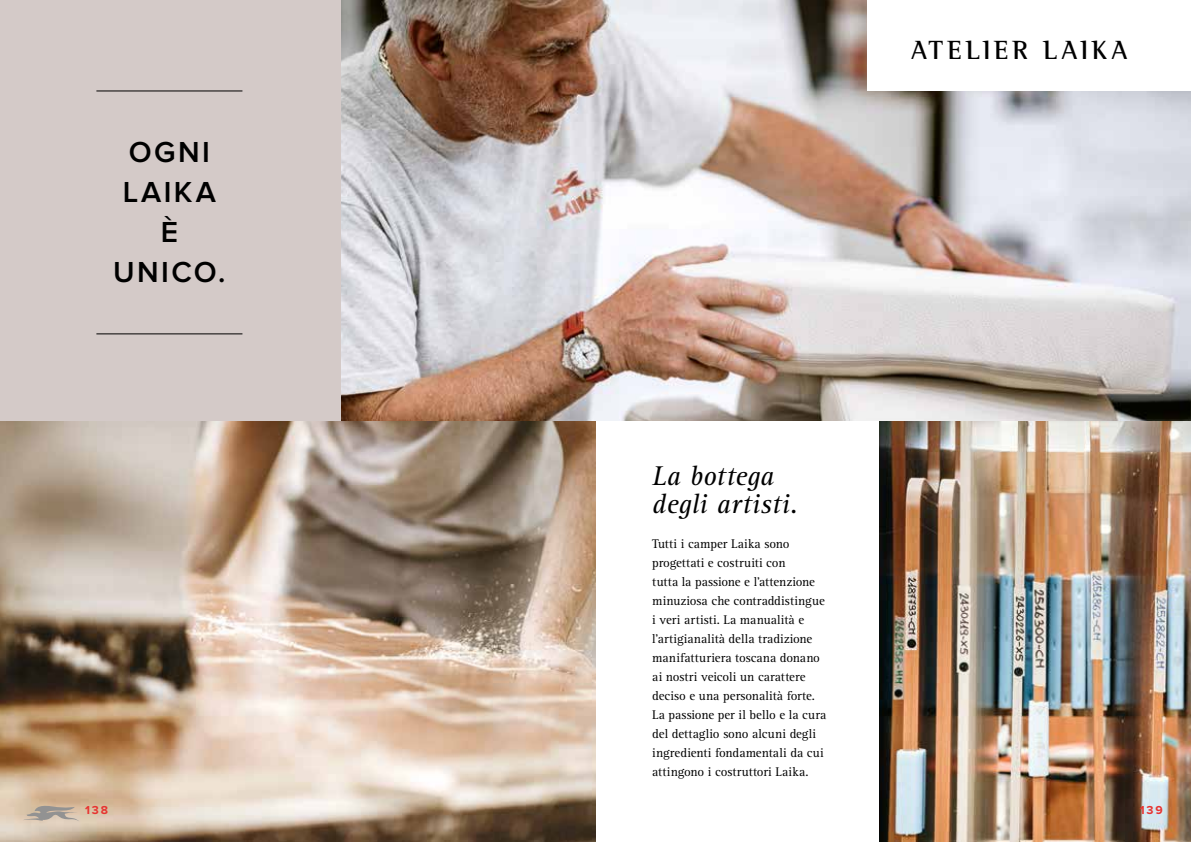
<style>
.page{position:relative;width:1191px;height:842px;background:#fff}
.page>*{position:absolute;margin:0;border:0;box-sizing:border-box;transform-origin:0 0}
.t1{font:600 30px "Proxima Nova";letter-spacing:.08em;color:#000}
.t2{font:italic 28px/28px "Rotis Serif";letter-spacing:.005em;color:#000}
.t3{font:700 27px "Rotis Semi Serif";letter-spacing:.13em;color:#000}
.t4{font:13px/19px "Rotis Serif";color:#000}
.t5{font:700 12px "Proxima Nova";letter-spacing:.145em;color:#e73431}
</style>
<div class="page">
<img style="left:340px;top:0;width:851px;height:421px">
<img style="left:0;top:421px;width:595px;height:421px">
<img style="left:879px;top:421px;width:312px;height:421px">
<div style="left:867px;top:0;width:324px;height:91px;background:#fff"></div>
<div style="left:0;top:0;width:340px;height:421px;background:#d4cac8"></div>
<hr style="left:96px;top:90px;width:146px;height:1px;background:#000">
<hr style="left:96px;top:333px;width:146px;height:1px;background:#000">
<svg style="left:22px;top:804px;width:57px;height:17px"></svg>
<h1 class="t1" style="left:129px;top:135px;width:24px">OGN</h1>
<h1 class="t1" style="left:202px;top:135px;width:9px">I</h1>
<h1 class="t1" style="left:123px;top:175px;width:95px">LAIKA</h1>
<h1 class="t1" style="left:161px;top:215px;width:19px">è</h1>
<h1 class="t1" style="left:113px;top:255px;width:114px">UN ICO.</h1>
<h3 class="t3" style="left:911px;top:33px;width:218px">ATELIER LAIKA</h3>
<h2 class="t2" style="left:652px;top:462px;width:147px">La bottega degli artisti.</h2>
<p class="t4" style="left:652px;top:534px;width:176px">Tutti i camper Laika sono progettati e costruiti con<br>tutta la passione e l’attenzione minuziosa che contraddistingue i veri artisti. La manualità e l’artigianalità della tradizione manifatturiera toscana donano ai nostri veicoli un carattere deciso e una personalità forte.<br>La passione per il bello e la cura del dettaglio sono alcuni degli ingredienti fondamentali da cui attingono i costruttori Laika.</p>
<p class="t5" style="left:85px;top:801px;width:24px">138</p>
<p class="t5" style="left:1139px;top:801px;width:24px">139</p>
</div>
